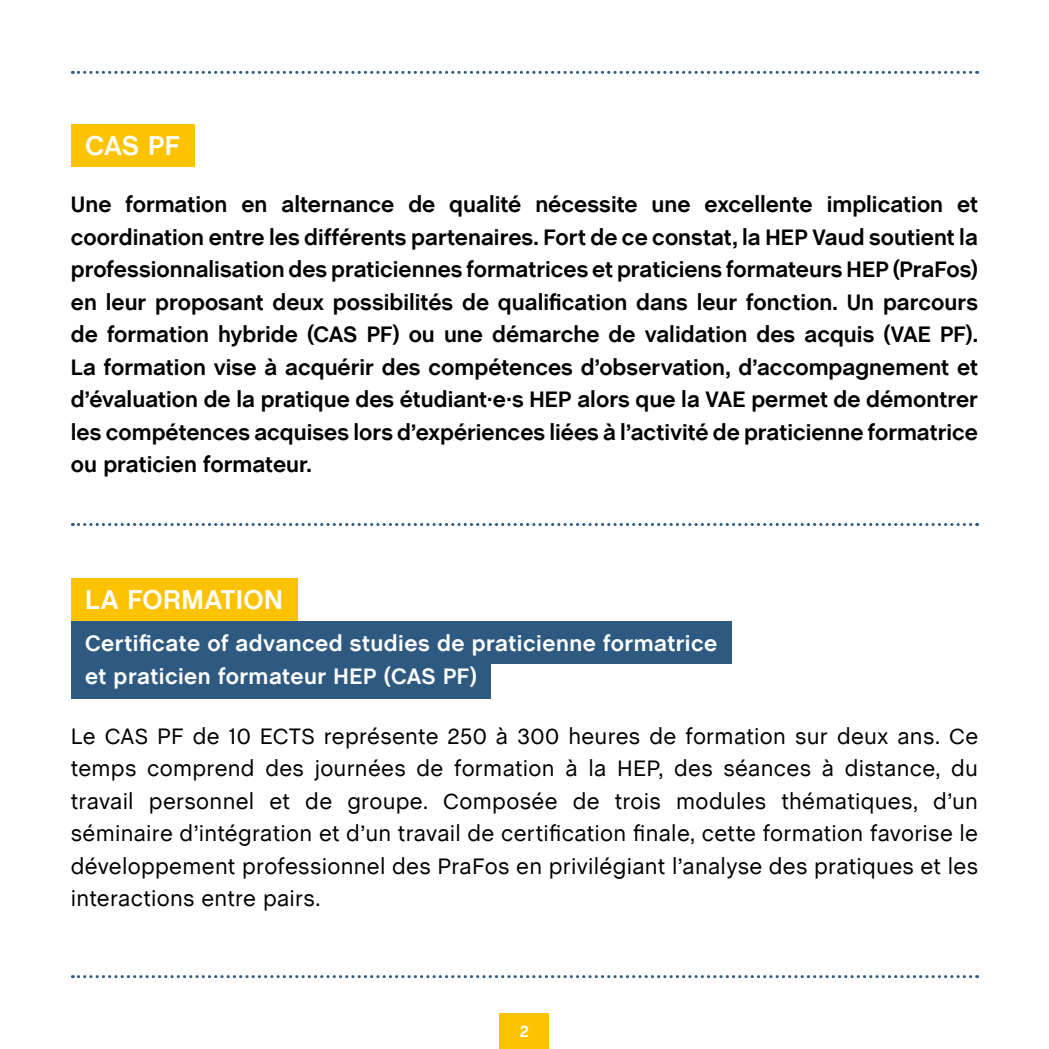
<style>
.page{position:relative;width:1049px;height:1049px;background:#fff}
.page>*{position:absolute;margin:0;border:0;box-sizing:border-box;transform-origin:0 0}
.t1{font:700 27.5px "Chalet Book TT";letter-spacing:.01em;color:#fff}
.t2{font:700 22.5px/32.5px "Chalet Book TT";color:#000;text-align:justify}
.t3{font:22.5px/32.5px "Chalet Book TT";letter-spacing:.01em;color:#000;text-align:justify}
.t4{font:700 22.5px/32.5px "Chalet Book TT";letter-spacing:.02em;color:#fff}
.t5{font:700 16.25px "Chalet Book TT";color:#fff}
</style>
<div class="page">
<div style="left:500px;top:1013px;width:49px;height:36px;background:#fdc300"></div>
<div style="left:71px;top:125px;width:123px;height:42px;background:#fdc300"></div>
<div style="left:71px;top:621px;width:660px;height:43px;background:#2e5a81"></div>
<div style="left:71px;top:645px;width:419px;height:54px;background:#2e5a81"></div>
<div style="left:71px;top:578px;width:227px;height:43px;background:#fdc300"></div>
<svg style="left:72px;top:975px;width:905px;height:3px"></svg>
<svg style="left:72px;top:71px;width:905px;height:3px"></svg>
<svg style="left:72px;top:523px;width:905px;height:3px"></svg>
<p class="t1" style="left:85px;top:129px;width:96px">CAS PF</p>
<p class="t2" style="left:71px;top:188px;width:909px">Une formation en alternance de qualité nécessite une excellente implication et coordination entre les différents partenaires. Fort de ce constat, la HEP Vaud soutient la professionnalisation des praticiennes formatrices et praticiens formateurs HEP (PraFos) en leur proposant deux possibilités de qualification dans leur fonction. Un parcours de formation hybride (CAS PF) ou une démarche de validation des acquis (VAE PF).<br>La formation vise à acquérir des compétences d’observation, d’accompagnement et d’évaluation de la pratique des étudiant·e·s HEP alors que la VAE permet de démontrer les compétences acquises lors d’expériences liées à l’activité de praticienne formatrice ou praticien formateur.</p>
<p class="t1" style="left:85px;top:583px;width:199px">LA FORMATION</p>
<p class="t4" style="left:85px;top:627px;width:634px">Certificate of advanced studies de praticienne formatrice et praticien formateur HEP (CAS PF)</p>
<p class="t3" style="left:71px;top:720px;width:909px">Le CAS PF de 10 ECTS représente 250 à 300 heures de formation sur deux ans. Ce temps comprend des journées de formation à la HEP, des séances à distance, du travail personnel et de groupe. Composée de trois modules thématiques, d’un séminaire d’intégration et d’un travail de certification finale, cette formation favorise le développement professionnel des PraFos en privilégiant l’analyse des pratiques et les interactions entre pairs.</p>
<p class="t5" style="left:520px;top:1022px;width:11px">2</p>
</div>
